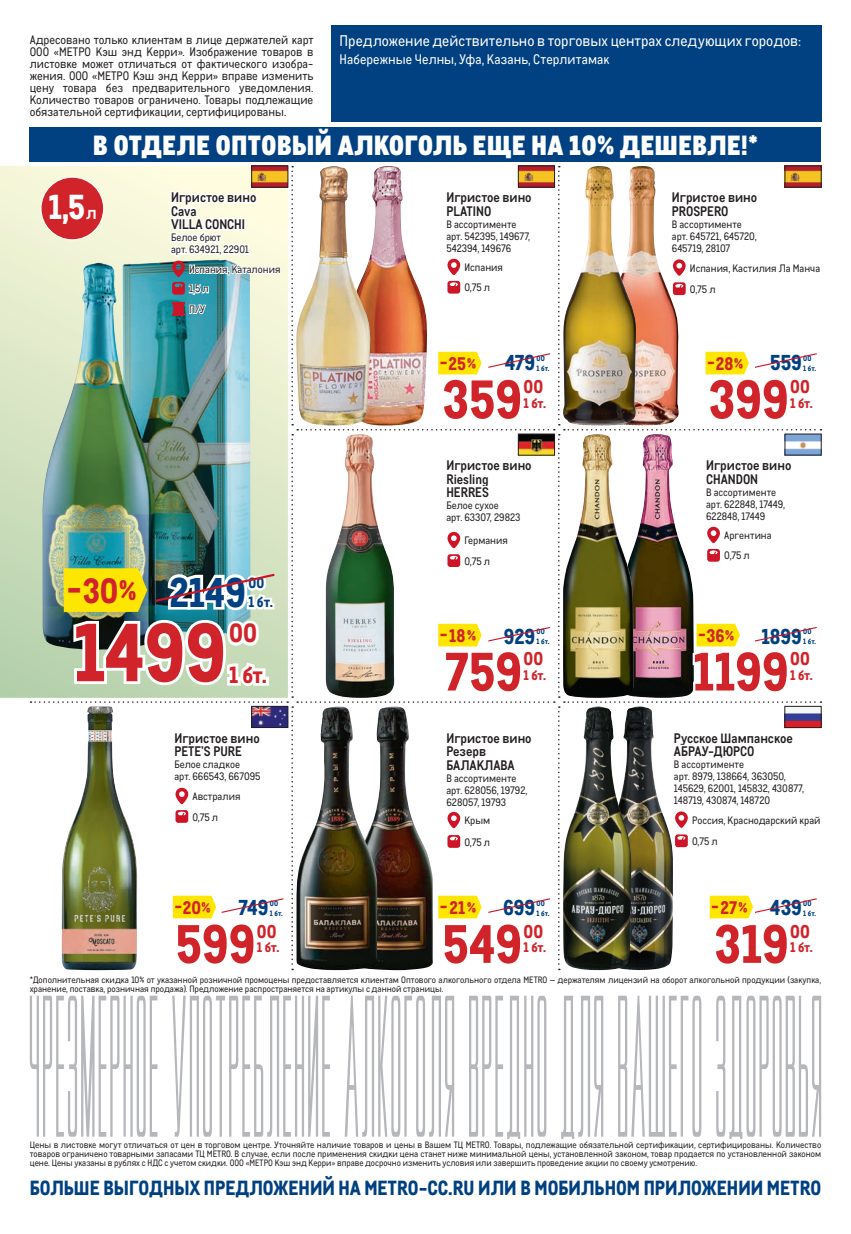
<style>
.page{position:relative;width:851px;height:1234px;background:#fff}
.page>*{position:absolute;margin:0;border:0;box-sizing:border-box;transform-origin:0 0}
.t1{font:800 79.95px "CA Metro";color:#d1232a}
.t2{font:800 52.5px "CA Metro";color:#d1232a}
.t3{font:800 40.35px "CA Metro";color:#014081}
.t4{font:800 34.05px "CA Metro";color:#d1232a}
.t5{font:800 33.75px "CA Metro";color:#fff}
.t6{font:900 27px "CA Metro";letter-spacing:.025em;color:#fff}
.t7{font:800 25.65px "CA Metro";color:#d1232a}
.t8{font:800 22.8px "CA Metro";color:#d1232a}
.t9{font:800 21px "CA Metro";color:#014081}
.t10{font:800 19.95px "CA Metro";color:#014081}
.t11{font:800 18px "CA Metro";color:#d1232a}
.t12{font:800 17.7px "CA Metro";color:#d1232a}
.t13{font:15px "CA Metro";color:#fff}
.t14{font:800 14.4px "CA Metro";color:#014081}
.t15{font:700 13.5px/13.5px "CA Metro";color:#231f20}
.t16{font:13.5px "CA Metro";letter-spacing:.005em;color:#fff}
.t17{font:800 13.5px "CA Metro";letter-spacing:-.025em;color:#d1232a}
.t18{font:12px/12px "CA Metro";color:#231f20;text-align:justify}
.t19{font:10.5px/12px "CA Metro";color:#231f20}
.t20{font:9px/9px "CA Metro";color:#231f20}
.t21{font:800 7.5px "CA Metro";letter-spacing:.025em;color:#014081}
.s1{font-weight:700;font-size:18px}
.s2{font-size:28.95px}
.s3{font-size:15px}
.s4{font-size:21px;color:#014081}
</style>
<div class="page">
<svg style="left:30px;top:995px;width:791px;height:143px"></svg>
<div style="left:30px;top:128px;width:791px;height:34px;background:#014081"></div>
<svg style="left:0;top:166px;width:31px;height:531px"></svg>
<img style="left:31px;top:166px;width:790px;height:803px">
<div style="left:41px;top:177px;width:63px;height:63px;background:#d1232a;border-radius:50%"></div>
<div style="left:40px;top:176px;width:64px;height:64px;border:1px solid #fff;border-radius:50%"></div>
<img style="left:786px;top:436px;width:33px;height:17px">
<img style="left:253px;top:708px;width:33px;height:17px">
<div style="left:251px;top:706px;width:37px;height:21px;border:1px solid #231f20"></div>
<img style="left:520px;top:436px;width:32px;height:17px">
<div style="left:518px;top:434px;width:36px;height:21px;border:1px solid #231f20"></div>
<img style="left:786px;top:708px;width:33px;height:17px">
<div style="left:784px;top:706px;width:37px;height:21px;border:1px solid #231f20"></div>
<img style="left:253px;top:168px;width:33px;height:17px">
<img style="left:520px;top:168px;width:32px;height:17px">
<img style="left:786px;top:168px;width:33px;height:17px">
<div style="left:331px;top:26px;width:490px;height:96px;background:#014081"></div>
<p class="t18" style="left:30px;top:33px;width:285px">Адресовано только клиентам в лице держателей карт ООО «МЕТРО Кэш энд Керри». Изображение товаров в листовке может отличаться от фактического изобра&shy;жения. ООО «МЕТРО Кэш энд Керри» вправе изменить цену товара без предварительного уведомления.<br>Количество товаров ограничено. Товары подлежащие обязательной сертификации, сертифицированы.</p>
<h3 class="t13" style="left:339px;top:30px;width:463px">Предложение действительно в торговых центрах следующих городов:</h3>
<h3 class="t16" style="left:339px;top:49px;width:271px">Набережные Челны, Уфа, Казань, Стерлитамак</h3>
<h3 class="t6" style="left:93px;top:122px;width:666px">В ОТДЕЛЕ ОПТОВЫЙ АЛКОГОЛЬ ЕЩЕ НА 10% ДЕШЕВЛЕ!*</h3>
<h3 class="t5" style="left:49px;top:179px;width:50px">1,5<span class="s1">л</span></h3>
<h3 class="t15" style="left:171px;top:189px;width:87px">Игристое вино<br>Cava<br>VILLA CONCHI</h3>
<p class="t19" style="left:171px;top:231px;width:79px">Белое брют<br>арт. 634921, 22901</p>
<p class="t19" style="left:189px;top:263px;width:93px">Испания, Каталония</p>
<p class="t19" style="left:189px;top:282px;width:21px">1,5 л</p>
<p class="t19" style="left:189px;top:303px;width:17px">П/У</p>
<h3 class="t3" style="left:67px;top:558px;width:181px"><sup>-</sup> 2149</h3>
<h3 class="t14" style="left:248px;top:571px;width:17px">00</h3>
<h3 class="t4" style="left:83px;top:562px;width:55px">30 <span class="s2">%</span></h3>
<h3 class="t14" style="left:248px;top:590px;width:26px">1 бт.</h3>
<h1 class="t1" style="left:74px;top:586px;width:154px">1499</h1>
<h3 class="t7" style="left:229px;top:612px;width:29px">00</h3>
<h3 class="t8" style="left:229px;top:655px;width:40px">1 бт.</h3>
<h3 class="t15" style="left:174px;top:729px;width:87px">Игристое вино<br>PETE’S PURE</h3>
<p class="t19" style="left:174px;top:757px;width:88px">Белое сладкое<br>арт. 666543, 667095</p>
<p class="t19" style="left:192px;top:789px;width:49px">Австралия</p>
<p class="t19" style="left:192px;top:810px;width:27px">0,75 л</p>
<h3 class="t12" style="left:174px;top:892px;width:38px">-20 <span class="s3">%</span></h3>
<h3 class="t9" style="left:238px;top:890px;width:32px">749</h3>
<p class="t21" style="left:270px;top:906px;width:15px">1 бт.</p>
<p class="t21" style="left:270px;top:896px;width:10px">00</p>
<h2 class="t2" style="left:175px;top:900px;width:81px">599</h2>
<h3 class="t11" style="left:257px;top:916px;width:21px">00</h3>
<h3 class="t17" style="left:257px;top:936px;width:24px">1 бт.</h3>
<h3 class="t15" style="left:446px;top:189px;width:87px">Игристое вино<br>PLATINO</h3>
<p class="t19" style="left:446px;top:217px;width:85px">В ассортименте арт. 542395, 149677,<br>542394, 149676</p>
<h3 class="t15" style="left:671px;top:189px;width:87px">Игристое вино<br>PROSPERO</h3>
<p class="t19" style="left:671px;top:217px;width:86px">В ассортименте арт. 645721, 645720,<br>645719, 28107</p>
<p class="t19" style="left:464px;top:261px;width:40px">Испания</p>
<p class="t19" style="left:689px;top:261px;width:132px">Испания, Кастилия Ла Манча</p>
<p class="t19" style="left:464px;top:281px;width:27px">0,75 л</p>
<p class="t19" style="left:689px;top:282px;width:27px">0,75 л</p>
<h3 class="t12" style="left:439px;top:349px;width:38px">- 25 <span class="s3">%</span></h3>
<h3 class="t9" style="left:504px;top:345px;width:32px">479</h3>
<p class="t21" style="left:536px;top:361px;width:15px">1 бт.</p>
<p class="t21" style="left:536px;top:352px;width:10px">00</p>
<h3 class="t12" style="left:707px;top:349px;width:38px">- 28 <span class="s3">%</span></h3>
<h3 class="t9" style="left:770px;top:345px;width:33px">559</h3>
<p class="t21" style="left:803px;top:361px;width:15px">1 бт.</p>
<p class="t21" style="left:803px;top:352px;width:10px">00</p>
<h2 class="t2" style="left:442px;top:356px;width:81px">359</h2>
<h3 class="t11" style="left:523px;top:371px;width:21px">00</h3>
<h3 class="t17" style="left:523px;top:391px;width:24px">1 бт.</h3>
<h2 class="t2" style="left:708px;top:356px;width:82px">399</h2>
<h3 class="t11" style="left:790px;top:371px;width:21px">00</h3>
<h3 class="t17" style="left:790px;top:391px;width:24px">1 бт.</h3>
<h3 class="t15" style="left:446px;top:457px;width:87px">Игристое вино<br>Riesling<br>HERRES</h3>
<p class="t19" style="left:446px;top:499px;width:76px">Белое сухое<br>арт. 63307, 29823</p>
<h3 class="t15" style="left:706px;top:457px;width:87px">Игристое вино<br>CHANDON</h3>
<p class="t19" style="left:706px;top:485px;width:80px">В ассортименте арт. 622848, 17449,<br>622848, 17449</p>
<p class="t19" style="left:464px;top:534px;width:45px">Германия</p>
<p class="t19" style="left:724px;top:529px;width:49px">Аргентина</p>
<p class="t19" style="left:464px;top:554px;width:27px">0,75 л</p>
<p class="t19" style="left:724px;top:549px;width:27px">0,75 л</p>
<h3 class="t12" style="left:439px;top:620px;width:38px">-18 <span class="s3">%</span></h3>
<h3 class="t9" style="left:503px;top:619px;width:33px">929</h3>
<p class="t21" style="left:536px;top:635px;width:15px">1 бт.</p>
<p class="t21" style="left:536px;top:625px;width:10px">00</p>
<h3 class="t12" style="left:698px;top:620px;width:38px">-36<span class="s3">%</span></h3>
<h3 class="t9" style="left:761px;top:619px;width:42px">1899</h3>
<p class="t21" style="left:803px;top:635px;width:15px">1 бт.</p>
<p class="t21" style="left:803px;top:625px;width:10px">00</p>
<h2 class="t2" style="left:445px;top:628px;width:79px">759</h2>
<h3 class="t11" style="left:523px;top:644px;width:21px">00</h3>
<h3 class="t17" style="left:523px;top:663px;width:24px">1 бт.</h3>
<h2 class="t2" style="left:693px;top:628px;width:97px">1199</h2>
<h3 class="t11" style="left:790px;top:644px;width:21px">00</h3>
<h3 class="t17" style="left:790px;top:663px;width:24px">1 бт.</h3>
<h3 class="t15" style="left:446px;top:729px;width:87px">Игристое вино<br>Резерв<br>БАЛАКЛАВА</h3>
<p class="t19" style="left:446px;top:771px;width:83px">В ассортименте арт. 628056, 19792,<br>628057, 19793</p>
<h3 class="t15" style="left:674px;top:729px;width:120px">Русское Шампанское<br>АБРАУ-ДЮРСО</h3>
<p class="t19" style="left:674px;top:757px;width:131px">В ассортименте<br>арт. 8979, 138664, 363050,<br>145629, 62001, 145832, 430877,<br>148719, 430874, 148720</p>
<p class="t19" style="left:464px;top:813px;width:27px">Крым</p>
<p class="t19" style="left:692px;top:813px;width:130px">Россия, Краснодарский край</p>
<p class="t19" style="left:464px;top:835px;width:27px">0,75 л</p>
<p class="t19" style="left:692px;top:834px;width:27px">0,75 л</p>
<h3 class="t12" style="left:439px;top:892px;width:38px">-21 <span class="s3">%</span></h3>
<h3 class="t9" style="left:503px;top:890px;width:34px">699</h3>
<p class="t21" style="left:536px;top:906px;width:15px">1 бт.</p>
<p class="t21" style="left:536px;top:896px;width:10px">00</p>
<h3 class="t12" style="left:711px;top:892px;width:92px">-27<span class="s3">%</span> <span class="s4">439</span></h3>
<p class="t21" style="left:803px;top:906px;width:15px">1 бт.</p>
<p class="t21" style="left:803px;top:896px;width:10px">00</p>
<h2 class="t2" style="left:442px;top:900px;width:81px">549</h2>
<h3 class="t11" style="left:523px;top:916px;width:21px">00</h3>
<h3 class="t17" style="left:523px;top:936px;width:24px">1 бт.</h3>
<h2 class="t2" style="left:714px;top:900px;width:76px">319</h2>
<h3 class="t11" style="left:790px;top:916px;width:21px">00</h3>
<h3 class="t17" style="left:790px;top:936px;width:24px">1 бт.</h3>
<p class="t20" style="left:30px;top:974px;width:792px">*Дополнительная скидка 10% от указанной розничной промоцены предоставляется клиентам Оптового алкогольного отдела МЕТRО – держателям лицензий на оборот алкогольной продукции (закупка, хранение, поставка, розничная продажа). Предложение распространяется на артикулы с данной страницы.</p>
<p class="t20" style="left:30px;top:1139px;width:792px;text-align:justify">Цены в листовке могут отличаться от цен в торговом центре. Уточняйте наличие товаров и цены в Вашем ТЦ МЕТRО. Товары, подлежащие обязательной сертификации, сертифицированы. Количество товаров ограничено товарными запасами ТЦ METRO. В случае, если после применения скидки цена станет ниже минимальной цены, установленной законом, товар продается по установленной законом цене. Цены указаны в рублях с НДС с учетом скидки. ООО «МЕТРО Кэш энд Керри» вправе досрочно изменить условия или завершить проведение акции по своему усмотрению.</p>
<h3 class="t10" style="left:30px;top:1171px;width:792px">БОЛЬШЕ ВЫГОДНЫХ ПРЕДЛОЖЕНИЙ НА METRO-CC.RU ИЛИ В МОБИЛЬНОМ ПРИЛОЖЕНИИ METRO</h3>
</div>
